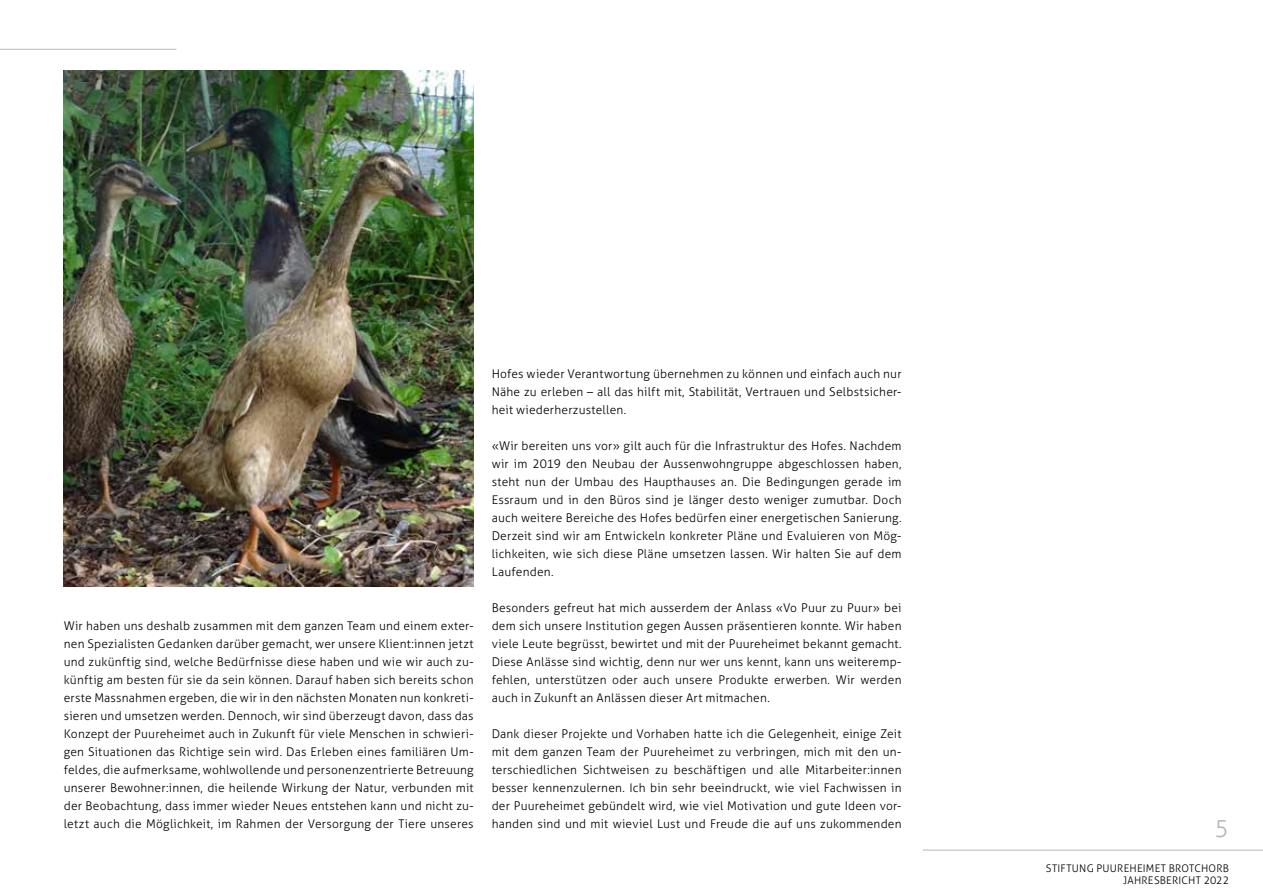
<style>
.page{position:relative;width:1263px;height:893px;background:#fff}
.page>*{position:absolute;margin:0;border:0;box-sizing:border-box;transform-origin:0 0}
.t1{font:300 24px "Aller";color:#b9b8b8}
.t2{font:300 12px/18px "Aller";letter-spacing:.015em;color:#000;text-align:justify}
.t3{font:300 10.5px/12.6px "Aller";letter-spacing:.02em;color:#000;text-align:right}
</style>
<div class="page">
<hr style="left:923px;top:850px;width:340px;height:1px;background:#b9b8b8">
<hr style="left:0;top:49px;width:176px;height:1px;background:#b9b8b8">
<img style="left:64px;top:70px;width:410px;height:517px">
<p class="t2" style="left:64px;top:617px;width:411px">Wir haben uns deshalb zusammen mit dem ganzen Team und einem exter&shy;nen Spezialisten Gedanken darüber gemacht, wer unsere Klient:innen jetzt und zukünftig sind, welche Bedürfnisse diese haben und wie wir auch zu&shy;künftig am besten für sie da sein können. Darauf haben sich bereits schon erste Massnahmen ergeben, die wir in den nächsten Monaten nun konkreti&shy;sieren und umsetzen werden. Dennoch, wir sind überzeugt davon, dass das Konzept der Puureheimet auch in Zukunft für viele Menschen in schwieri&shy;gen Situationen das Richtige sein wird. Das Erleben eines familiären Um&shy;feldes, die aufmerksame, wohlwollende und personenzentrierte Betreuung unserer Bewohner:innen, die heilende Wirkung der Natur, verbunden mit der Beobachtung, dass immer wieder Neues entstehen kann und nicht zu&shy;letzt auch die Möglichkeit, im Rahmen der Versorgung der Tiere unseres</p>
<p class="t2" style="left:492px;top:365px;width:411px">Hofes wieder Verantwortung übernehmen zu können und einfach auch nur Nähe zu erleben – all das hilft mit, Stabilität, Vertrauen und Selbstsicher&shy;heit wiederherzustellen.</p>
<p class="t2" style="left:492px;top:437px;width:411px">«Wir bereiten uns vor» gilt auch für die Infrastruktur des Hofes. Nachdem wir im 2019 den Neubau der Aussenwohngruppe abgeschlossen haben, steht nun der Umbau des Haupthauses an. Die Bedingungen gerade im Essraum und in den Büros sind je länger desto weniger zumutbar. Doch auch weitere Bereiche des Hofes bedürfen einer energetischen Sanierung.<br>Derzeit sind wir am Entwickeln konkreter Pläne und Evaluieren von Mög&shy;lichkeiten, wie sich diese Pläne umsetzen lassen. Wir halten Sie auf dem Laufenden.</p>
<p class="t2" style="left:492px;top:599px;width:411px">Besonders gefreut hat mich ausserdem der Anlass «Vo Puur zu Puur» bei dem sich unsere Institution gegen Aussen präsentieren konnte. Wir haben viele Leute begrüsst, bewirtet und mit der Puureheimet bekannt gemacht.<br>Diese Anlässe sind wichtig, denn nur wer uns kennt, kann uns weiteremp&shy;fehlen, unterstützen oder auch unsere Produkte erwerben. Wir werden auch in Zukunft an Anlässen dieser Art mitmachen.</p>
<p class="t2" style="left:492px;top:725px;width:411px">Dank dieser Projekte und Vorhaben hatte ich die Gelegenheit, einige Zeit mit dem ganzen Team der Puureheimet zu verbringen, mich mit den un&shy;terschiedlichen Sichtweisen zu beschäftigen und alle Mitarbeiter:innen besser kennenzulernen. Ich bin sehr beeindruckt, wie viel Fachwissen in der Puureheimet gebündelt wird, wie viel Motivation und gute Ideen vor&shy;handen sind und mit wieviel Lust und Freude die auf uns zukommenden</p>
<h1 class="t1" style="left:1214px;top:814px;width:16px">5</h1>
<p class="t3" style="left:1046px;top:862px;width:185px">STIFTUNG PUUREHEIMET BROTCHORB<br>JAHRESBERICHT 2022</p>
</div>
